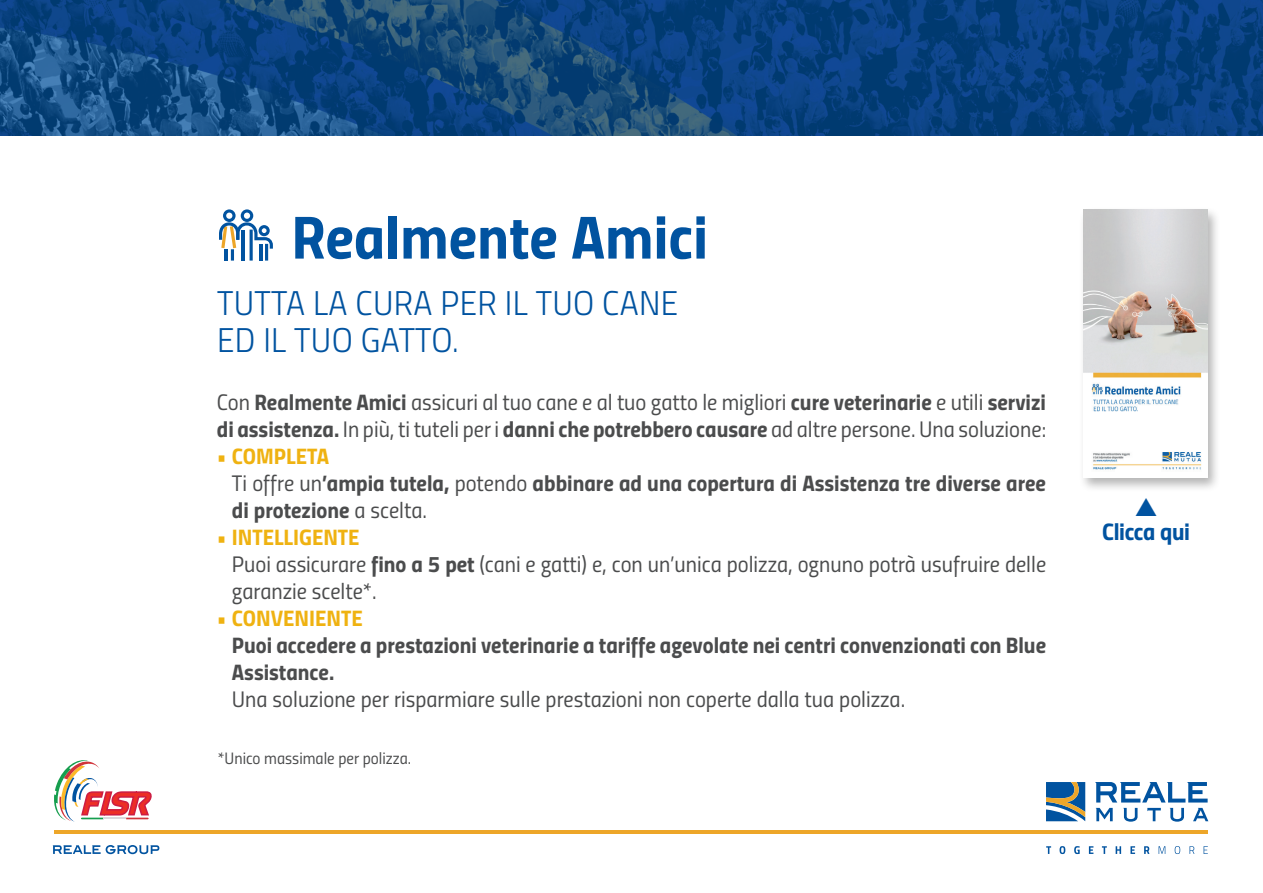
<style>
.page{position:relative;width:1263px;height:893px;background:#fff}
.page>*{position:absolute;margin:0;border:0;box-sizing:border-box;transform-origin:0 0}
.t1{font:61.35px "Titillium Bold Upright";color:#0153a0}
.t2{font:34.35px/36.8px "Titillium Light Upright";letter-spacing:.01em;color:#0153a0}
.t3{font:24px "Titillium Bold Upright";letter-spacing:-.015em;color:#0153a0}
.t4{font:22.5px/27px "Titillium Regular Upright";color:#4b4c4d}
.t5{font:22.5px/27px "Titillium Bold Upright";color:#4b4c4d}
.t6{font:22.5px "Titillium Bold Upright";color:#efb211}
.t7{font:16.5px "Titillium Regular Upright";color:#4b4c4d}
.s1{font-family:"Titillium Bold Upright"}
.s2{color:#efb211}
.s3{font-family:"Titillium Regular Upright"}
</style>
<div class="page">
<svg style="left:219px;top:209px;width:54px;height:52px"></svg>
<hr style="left:54px;top:831px;width:1154px;height:3px;background:#eda629">
<svg style="left:1046px;top:782px;width:39px;height:39px;background:#507993"></svg>
<svg style="left:1095px;top:782px;width:112px;height:20px"></svg>
<svg style="left:1096px;top:808px;width:17px;height:13px"></svg>
<svg style="left:1123px;top:808px;width:14px;height:14px"></svg>
<svg style="left:1147px;top:808px;width:14px;height:13px"></svg>
<svg style="left:1170px;top:808px;width:14px;height:14px"></svg>
<svg style="left:1193px;top:808px;width:15px;height:13px"></svg>
<svg style="left:53px;top:845px;width:106px;height:9px"></svg>
<svg style="left:1046px;top:846px;width:162px;height:8px"></svg>
<svg style="left:54px;top:760px;width:97px;height:62px"></svg>
<img style="left:0;top:0;width:1263px;height:135px">
<div style="left:1078px;top:206px;width:143px;height:287px;background:#000001;opacity:.3"></div>
<img style="left:1083px;top:209px;width:125px;height:268px">
<h1 class="t1" style="left:291px;top:189px;width:418px">Realmente Amici</h1>
<h2 class="t2" style="left:217px;top:283px;width:463px">TUTTA LA CURA PER IL TUO CANE<br>ED IL TUO GATTO.</h2>
<p class="t4" style="left:217px;top:387px;width:831px">Con <span class="s1">Realmente Amici</span> assicuri al tuo cane e al tuo gatto le migliori <span class="s1">cure veterinarie</span> e utili <span class="s1">servizi di assistenza.</span> In più, ti tuteli per i <span class="s1">danni che potrebbero causare</span> ad altre persone. Una soluzione:</p>
<p class="t5" style="left:232px;top:441px;width:816px;text-indent:-15px"><span class="s2">• COMPLETA<br></span><span class="s3">Ti offre un</span>’ampia tutela, <span class="s3">potendo</span> abbinare ad una copertura di Assistenza tre diverse aree di protezione <span class="s3">a scelta.</span></p>
<p class="t6" style="left:217px;top:519px;width:144px">• INTELLIGENTE</p>
<p class="t4" style="left:232px;top:549px;width:816px">Puoi assicurare <span class="s1">fino a 5 pet</span> (cani e gatti) e, con un’unica polizza, ognuno potrà usufruire delle garanzie scelte*.</p>
<p class="t6" style="left:217px;top:600px;width:147px">• CONVENIENTE</p>
<p class="t5" style="left:232px;top:630px;width:816px">Puoi accedere a prestazioni veterinarie a tariffe agevolate nei centri convenzionati con Blue<br>Assistance.</p>
<p class="t4" style="left:232px;top:684px;width:675px">Una soluzione per risparmiare sulle prestazioni non coperte dalla tua polizza.</p>
<p class="t7" style="left:218px;top:746px;width:195px">*Unico massimale per polizza.</p>
<p class="t3" style="left:1102px;top:513px;width:89px">Clicca qui</p>
</div>
